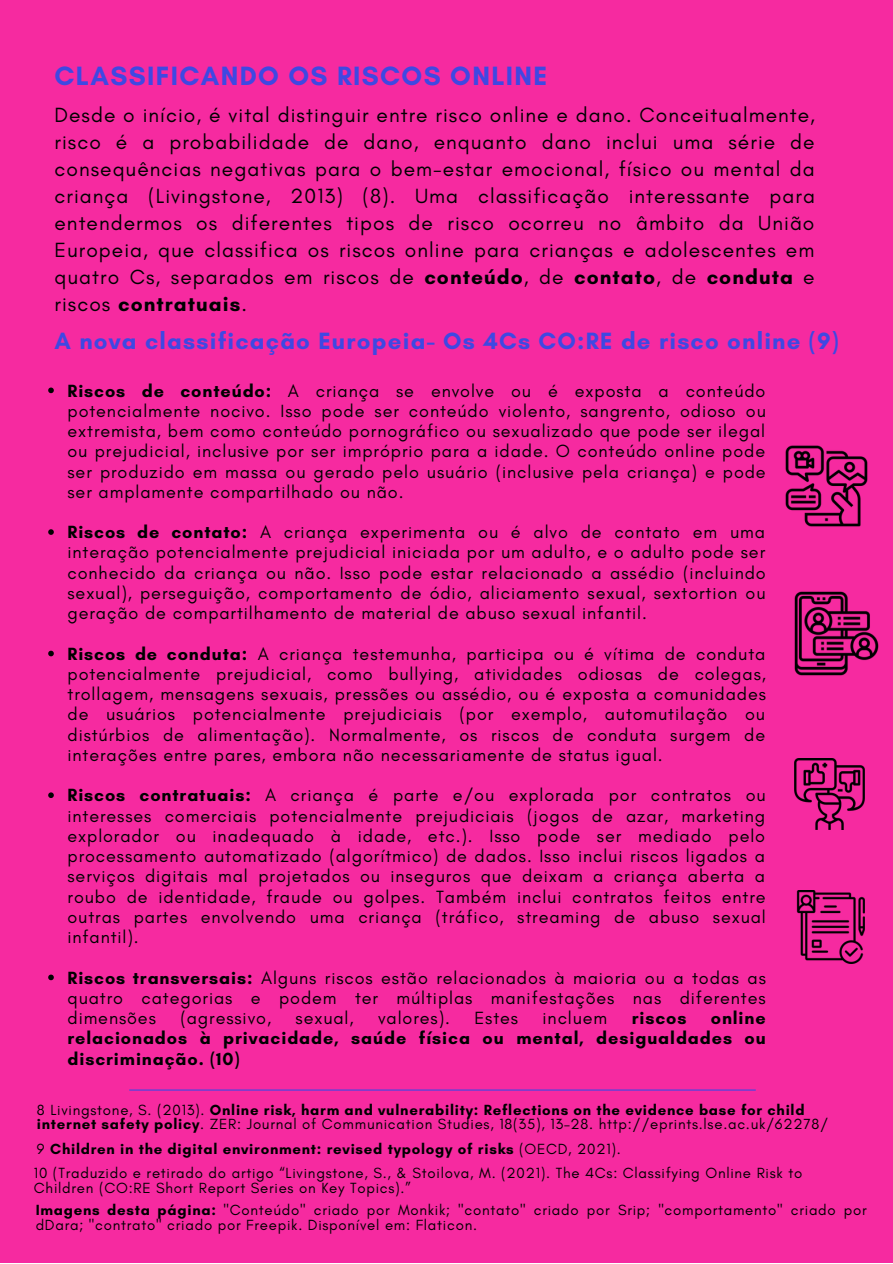
<style>
.page{position:relative;width:893px;height:1264px;background:#fff}
.page>*{position:absolute;margin:0;border:0;box-sizing:border-box;transform-origin:0 0}
.t1{font:700 27px "Glacial Indifference";letter-spacing:.05em;color:#3f48e2}
.t2{font:700 24px "Glacial Indifference";letter-spacing:.05em;color:#3f48e2}
.t3{font:21px/27px "Glacial Indifference";letter-spacing:.05em;color:#010101;text-align:justify}
.t4{font:18px/20.2px "Glacial Indifference";letter-spacing:.05em;color:#010101;text-align:justify}
.t5{font:700 18px/20.2px "Glacial Indifference";letter-spacing:.05em;color:#010101;text-align:justify}
.t6{font:15px/14.5px "Glacial Indifference";letter-spacing:.05em;color:#000}
.s1{font-weight:700}
</style>
<div class="page">
<div style="left:0;top:0;width:892px;height:1262px;background:#f62aa0"></div>
<svg style="left:48px;top:387px;width:6px;height:6px"></svg>
<svg style="left:48px;top:529px;width:6px;height:6px"></svg>
<svg style="left:48px;top:650px;width:6px;height:6px"></svg>
<svg style="left:48px;top:792px;width:6px;height:6px"></svg>
<svg style="left:48px;top:974px;width:6px;height:6px"></svg>
<hr style="left:129px;top:1089px;width:626px;height:1px;background:#3f48e2">
<img style="left:785px;top:445px;width:83px;height:82px">
<img style="left:794px;top:591px;width:84px;height:85px">
<img style="left:794px;top:758px;width:70px;height:71px">
<img style="left:796px;top:890px;width:68px;height:73px">
<h1 class="t1" style="left:54px;top:59px;width:494px">CLASSIFICANDO OS RISCOS ONLINE</h1>
<p class="t3" style="left:54px;top:101px;width:762px">Desde o início, é vital distinguir entre risco online e dano. Conceitualmente, risco é a probabilidade de dano, enquanto dano inclui uma série de consequências negativas para o bem-estar emocional, físico ou mental da criança (Livingstone, 2013) (8). Uma classificação interessante para entendermos os diferentes tipos de risco ocorreu no âmbito da União Europeia, que classifica os riscos online para crianças e adolescentes em quatro Cs, separados em riscos de <span class="s1">conteúdo</span>, de <span class="s1">contato</span>, de <span class="s1">conduta</span> e riscos <span class="s1">contratuais</span>.</p>
<h2 class="t2" style="left:54px;top:326px;width:785px">A nova classificação Europeia- Os 4Cs CO:RE de risco online (9)</h2>
<p class="t4" style="left:67px;top:380px;width:699px"><span class="s1">Riscos de conteúdo:</span> A criança se envolve ou é exposta a conteúdo potencialmente nocivo. Isso pode ser conteúdo violento, sangrento, odioso ou extremista, bem como conteúdo pornográfico ou sexualizado que pode ser ilegal ou prejudicial, inclusive por ser impróprio para a idade. O conteúdo online pode ser produzido em massa ou gerado pelo usuário (inclusive pela criança) e pode ser amplamente compartilhado ou não.</p>
<p class="t4" style="left:67px;top:522px;width:699px"><span class="s1">Riscos de contato:</span> A criança experimenta ou é alvo de contato em uma interação potencialmente prejudicial iniciada por um adulto, e o adulto pode ser conhecido da criança ou não. Isso pode estar relacionado a assédio (incluindo sexual), perseguição, comportamento de ódio, aliciamento sexual, sextortion ou geração de compartilhamento de material de abuso sexual infantil.</p>
<p class="t4" style="left:67px;top:643px;width:700px"><span class="s1">Riscos de conduta:</span> A criança testemunha, participa ou é vítima de conduta potencialmente prejudicial, como bullying, atividades odiosas de colegas, trollagem, mensagens sexuais, pressões ou assédio, ou é exposta a comunidades de usuários potencialmente prejudiciais (por exemplo, automutilação ou distúrbios de alimentação). Normalmente, os riscos de conduta surgem de interações entre pares, embora não necessariamente de status igual.</p>
<p class="t4" style="left:67px;top:785px;width:699px"><span class="s1">Riscos contratuais:</span> A criança é parte e/ou explorada por contratos ou interesses comerciais potencialmente prejudiciais (jogos de azar, marketing explorador ou inadequado à idade, etc.). Isso pode ser mediado pelo processamento automatizado (algorítmico) de dados. Isso inclui riscos ligados a serviços digitais mal projetados ou inseguros que deixam a criança aberta a roubo de identidade, fraude ou golpes. Também inclui contratos feitos entre outras partes envolvendo uma criança (tráfico, streaming de abuso sexual infantil).</p>
<p class="t4" style="left:67px;top:967px;width:700px"><span class="s1">Riscos transversais:</span> Alguns riscos estão relacionados à maioria ou a todas as quatro categorias e podem ter múltiplas manifestações nas diferentes dimensões</p>
<p class="t5" style="left:67px;top:1007px;width:699px;text-indent:643px">online relacionados à privacidade, saúde física ou mental, desigualdades ou discriminação. (10)</p>
<p class="t4" style="left:180px;top:1007px;width:92px">(agressivo,</p>
<p class="t4" style="left:295px;top:1007px;width:59px">sexual,</p>
<p class="t4" style="left:378px;top:1007px;width:73px">valores).</p>
<p class="t4" style="left:474px;top:1007px;width:45px">Estes</p>
<p class="t4" style="left:542px;top:1007px;width:66px">incluem</p>
<p class="t5" style="left:631px;top:1007px;width:56px">riscos</p>
<p class="t6" style="left:37px;top:1102px;width:792px">8 Livingstone, S. (2013). <span class="s1">Online risk, harm and vulnerability: Reflections on the evidence base for child internet safety policy</span>. ZER: Journal of Communication Studies, 18(35), 13–28. http://eprints.lse.ac.uk/62278/</p>
<p class="t6" style="left:34px;top:1137px;width:769px;line-height:23.7px">9 <span class="s1">Children in the digital environment: revised typology of risks</span> (OECD, 2021).<br>10 (Traduzido e retirado do artigo “Livingstone, S., &amp; Stoilova, M. (2021). The 4Cs: Classifying Online Risk to</p>
<p class="t6" style="left:34px;top:1180px;width:378px">Children (CO:RE Short Report Series on Key Topics).”</p>
<p class="t6" style="left:36px;top:1202px;width:832px"><span class="s1">Imagens desta página:</span> "Conteúdo" criado por Monkik; "contato" criado por Srip; "comportamento" criado por dDara; "contrato" criado por Freepik. Disponível em: Flaticon.</p>
</div>
